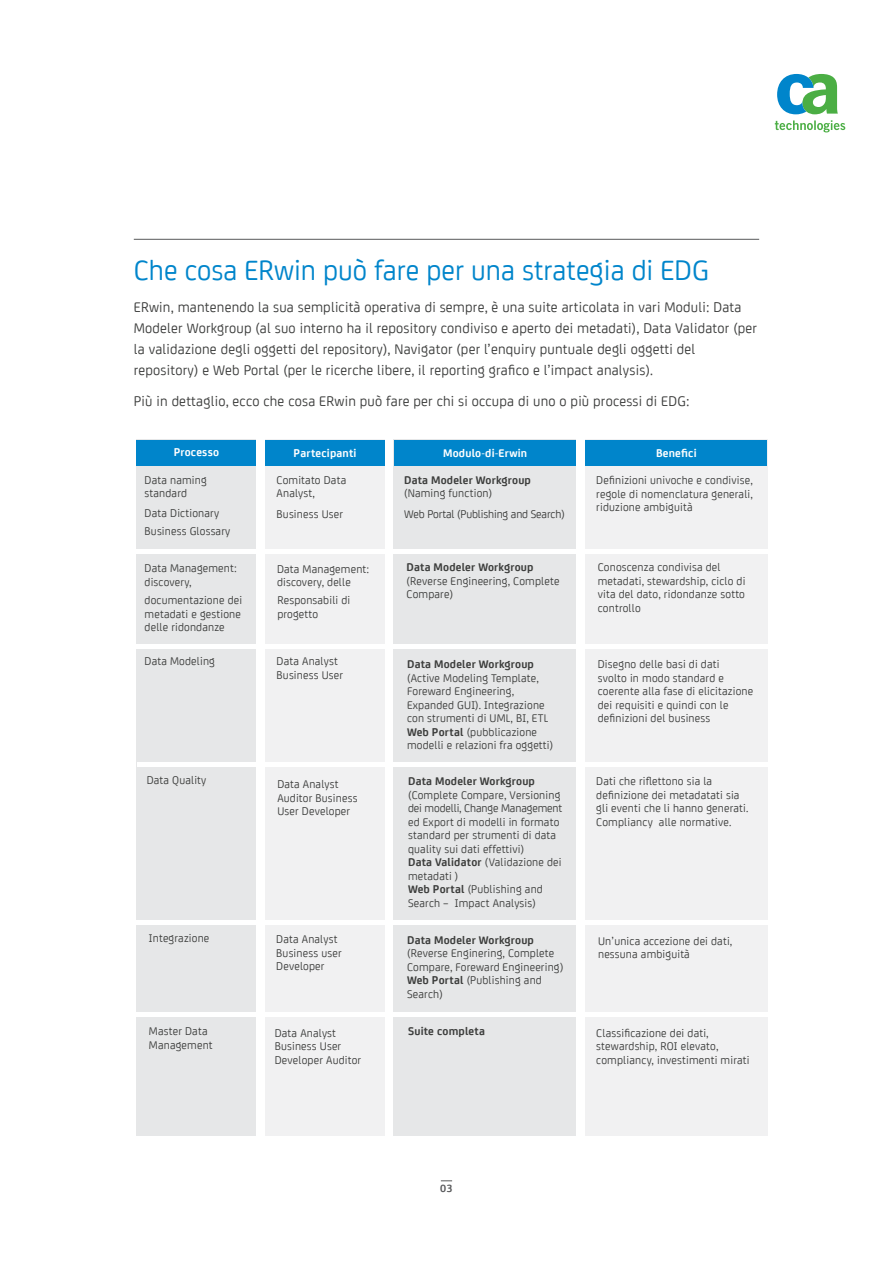
<style>
.page{position:relative;width:893px;height:1263px;background:#fff}
.page>*{position:absolute;margin:0;border:0;box-sizing:border-box;transform-origin:0 0}
.t1{font:30px "CA Sans";color:#0085cb}
.t2{font:15px/21px "CA Sans";letter-spacing:.015em;color:#3c3d3c}
.t3{font:12px/13.5px "CA Sans";letter-spacing:.015em;color:#3c3d3c}
.t4{font:700 12px "CA Sans";letter-spacing:.015em;color:#3c3d3c}
.t5{font:12px/21px "CA Sans";letter-spacing:-.01em;color:#3c3d3c}
.t6{font:700 12px "CA Sans";letter-spacing:.015em;color:#fff}
.t7{font:700 11.25px "CA Sans";color:#58595b}
.s1{font-weight:700}
</style>
<div class="page">
<svg style="left:777px;top:74px;width:61px;height:40px"></svg>
<svg style="left:775px;top:120px;width:70px;height:12px"></svg>
<hr style="left:134px;top:239px;width:625px;height:1px;background:#58595b">
<div style="left:137px;top:440px;width:119px;height:696px;background:#e6e7e8"></div>
<div style="left:265px;top:440px;width:120px;height:696px;background:#f1f1f2"></div>
<div style="left:394px;top:440px;width:182px;height:696px;background:#e6e7e8"></div>
<div style="left:585px;top:440px;width:182px;height:696px;background:#f1f1f2"></div>
<div style="left:134px;top:549px;width:640px;height:5px;background:#fff"></div>
<div style="left:129px;top:644px;width:641px;height:5px;background:#fff"></div>
<div style="left:137px;top:762px;width:640px;height:5px;background:#fff"></div>
<div style="left:131px;top:920px;width:640px;height:5px;background:#fff"></div>
<div style="left:131px;top:1012px;width:640px;height:5px;background:#fff"></div>
<div style="left:137px;top:440px;width:119px;height:25px;background:#0085cb"></div>
<div style="left:265px;top:440px;width:120px;height:25px;background:#0085cb"></div>
<div style="left:394px;top:440px;width:182px;height:25px;background:#0085cb"></div>
<div style="left:586px;top:440px;width:181px;height:25px;background:#0085cb"></div>
<h1 class="t1" style="left:134px;top:249px;width:577px">Che cosa ERwin può fare per una strategia di EDG</h1>
<p class="t2" style="left:134px;top:295px;width:625px">ERwin, mantenendo la sua semplicità operativa di sempre, è una suite articolata in vari Moduli: Data Modeler Workgroup (al suo interno ha il repository condiviso e aperto dei metadati), Data Validator (per la validazione degli oggetti del repository), Navigator (per l’enquiry puntuale degli oggetti del repository) e Web Portal (per le ricerche libere, il reporting grafico e l’impact analysis).</p>
<p class="t2" style="left:134px;top:390px;width:557px">Più in dettaglio, ecco che cosa ERwin può fare per chi si occupa di uno o più processi di EDG:</p>
<p class="t6" style="left:174px;top:443px;width:47px">Processo</p>
<p class="t6" style="left:294px;top:444px;width:64px">Partecipanti</p>
<p class="t6" style="left:443px;top:444px;width:85px">Modulo-di-Erwin</p>
<p class="t6" style="left:656px;top:444px;width:42px">Benefici</p>
<p class="t3" style="left:145px;top:472px;width:64px">Data naming standard</p>
<p class="t3" style="left:145px;top:503px;width:87px;line-height:18px">Data Dictionary<br>Business Glossary</p>
<p class="t4" style="left:404px;top:471px;width:128px">Data Modeler Workgroup</p>
<p class="t5" style="left:404px;top:482px;width:162px">(Naming function)<br>Web Portal (Publishing and Search)</p>
<p class="t3" style="left:277px;top:472px;width:71px">Comitato Data<br>Analyst,</p>
<p class="t3" style="left:277px;top:506px;width:68px">Business User</p>
<p class="t3" style="left:596px;top:473px;width:158px;text-align:justify">Definizioni univoche e condivise, regole di nomenclatura generali, riduzione ambiguità</p>
<p class="t3" style="left:145px;top:561px;width:94px">Data Management: discovery,</p>
<p class="t3" style="left:145px;top:593px;width:99px;text-align:justify">documentazione dei metadati e gestione delle ridondanze</p>
<p class="t3" style="left:277px;top:561px;width:94px">Data Management: discovery, delle</p>
<p class="t4" style="left:407px;top:558px;width:128px">Data Modeler Workgroup</p>
<p class="t3" style="left:407px;top:573px;width:154px">(Reverse Engineering, Complete<br>Compare)</p>
<p class="t3" style="left:277px;top:593px;width:74px">Responsabili di progetto</p>
<p class="t3" style="left:145px;top:654px;width:72px">Data Modeling</p>
<p class="t3" style="left:277px;top:654px;width:68px">Data Analyst<br>Business User</p>
<p class="t4" style="left:407px;top:655px;width:128px">Data Modeler Workgroup</p>
<p class="t3" style="left:407px;top:670px;width:148px">(Active Modeling Template,<br>Foreward Engineering,<br>Expanded GUI). Integrazione con strumenti di UML, BI, ETL<br><span class="s1">Web Portal</span> (pubblicazione modelli e relazioni fra oggetti)</p>
<p class="t3" style="left:147px;top:773px;width:61px">Data Quality</p>
<p class="t3" style="left:277px;top:777px;width:82px">Data Analyst<br>Auditor Business<br>User Developer</p>
<p class="t4" style="left:408px;top:772px;width:128px">Data Modeler Workgroup</p>
<p class="t3" style="left:408px;top:787px;width:156px">(Complete Compare, Versioning dei modelli, Change Management ed Export di modelli in formato standard per strumenti di data quality sui dati effettivi)<br><span class="s1">Data Validator</span> (Validazione dei metadati )<br><span class="s1">Web Portal</span> (Publishing and<br>Search – Impact Analysis)</p>
<p class="t3" style="left:149px;top:930px;width:62px">Integrazione</p>
<p class="t3" style="left:276px;top:931px;width:67px">Data Analyst<br>Business user<br>Developer</p>
<p class="t4" style="left:407px;top:931px;width:128px">Data Modeler Workgroup</p>
<p class="t3" style="left:407px;top:946px;width:158px">(Reverse Enginering, Complete<br>Compare, Foreward Engineering)<br><span class="s1">Web Portal</span> (Publishing and<br>Search)</p>
<p class="t3" style="left:598px;top:560px;width:149px">Conoscenza condivisa del metadati, stewardship, ciclo di vita del dato, ridondanze sotto controllo</p>
<p class="t3" style="left:598px;top:657px;width:157px">Disegno delle basi di dati<br>svolto in modo standard e coerente alla fase di elicitazione dei requisiti e quindi con le definizioni del business</p>
<p class="t3" style="left:596px;top:774px;width:154px">Dati che riflettono sia la definizione dei metadatati sia gli eventi che li hanno generati.<br>Compliancy alle normative.</p>
<p class="t3" style="left:598px;top:933px;width:136px">Un’unica accezione dei dati, nessuna ambiguità</p>
<p class="t3" style="left:149px;top:1024px;width:65px">Master Data<br>Management</p>
<p class="t3" style="left:275px;top:1025px;width:88px">Data Analyst<br>Business User<br>Developer Auditor</p>
<p class="t4" style="left:408px;top:1022px;width:78px">Suite completa</p>
<p class="t3" style="left:596px;top:1025px;width:155px">Classificazione dei dati, stewardship, ROI elevato, compliancy, investimenti mirati</p>
<p class="t7" style="left:440px;top:1179px;width:14px">03</p>
</div>
